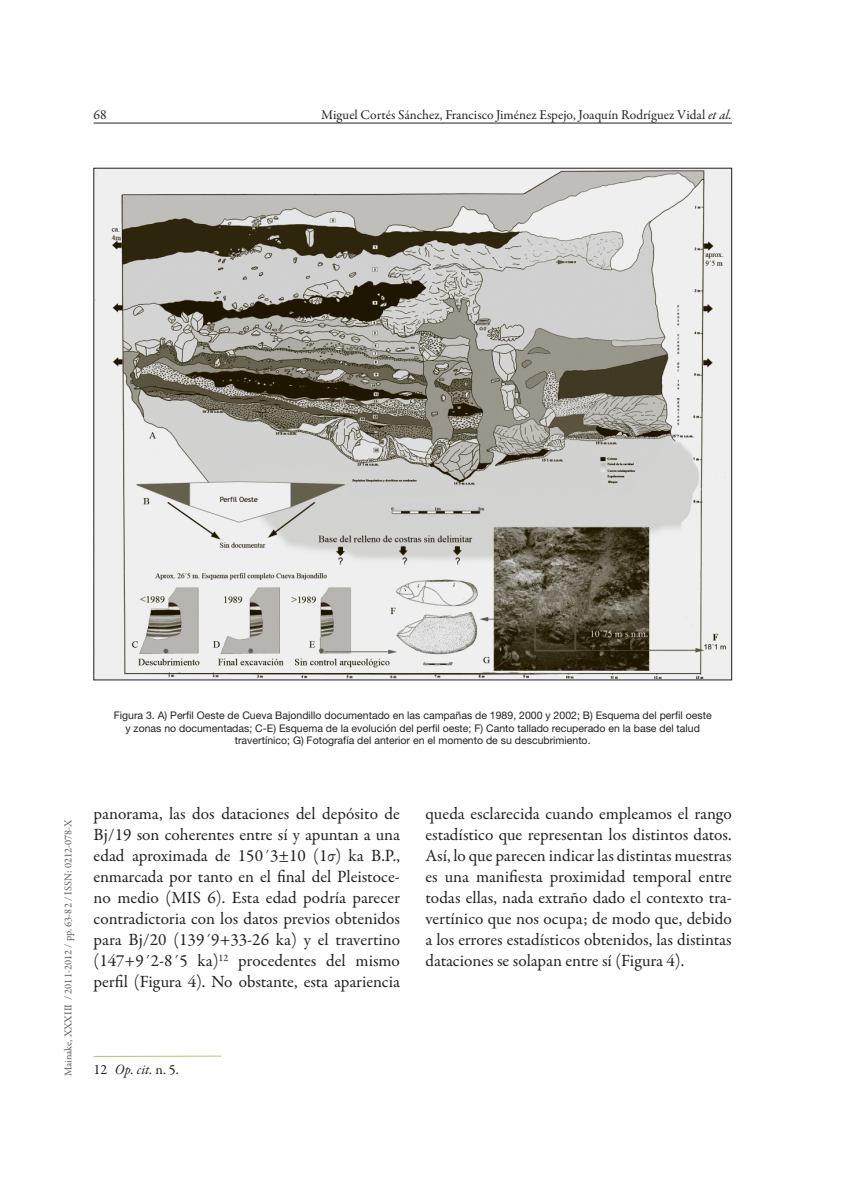
<style>
.page{position:relative;width:851px;height:1191px;background:#fff}
.page>*{position:absolute;margin:0;border:0;box-sizing:border-box;transform-origin:0 0}
.t1{font:17.25px/21px "Garamond Premr Pro";color:#231f20;text-align:justify}
.t2{font:italic 14.25px "Garamond Premr Pro";color:#231f20}
.t3{font:13.5px "Garamond Premr Pro";color:#231f20}
.t4{font:10.5px/12.6px "Helvetica Neue LT Std";color:#231f20;text-align:center}
.t5{font:10.5px "Garamond Premr Pro";color:#57585a}
.s1{font-style:italic}
.s2{font-style:normal}
</style>
<div class="page">
<hr style="left:94px;top:123px;width:637px;height:1px;background:#231f20">
<img style="left:96px;top:170px;width:633px;height:508px">
<hr style="left:94px;top:1055px;width:127px;height:1px;background:#ccb576">
<p class="t3" style="left:94px;top:106px;width:15px">68</p>
<p class="t3" style="left:321px;top:106px;width:412px">Miguel Cortés Sánchez, Francisco Jiménez Espejo, Joaquín Rodríguez Vidal <span class="s1">et al.</span></p>
<p class="t4" style="left:114px;top:708px;width:599px">Figura 3. A) Perfil Oeste de Cueva Bajondillo documentado en las campañas de 1989, 2000 y 2002; B) Esquema del perfil oeste y zonas no documentadas; C-E) Esquema de la evolución del perfil oeste; F) Canto tallado recuperado en la base del talud travertínico; G) Fotografía del anterior en el momento de su descubrimiento.</p>
<p class="t5" style="left:62px;top:1076px;width:258px;rotate:-90deg">Mainake, XXXIII / 2011-2012 / pp. 63-82 / ISSN: 0212-078-X</p>
<p class="t1" style="left:94px;top:803px;width:308px">panorama, las dos dataciones del depósito de Bj/19 son coherentes entre sí y apuntan a una edad aproximada de 150´3±10 (1σ) ka B.P., enmarcada por tanto en el final del Pleistoce&shy;no medio (MIS 6). Esta edad podría parecer contradictoria con los datos previos obtenidos para Bj/20 (139´9+33-26 ka) y el travertino (147+9´2-8´5 ka)<sup>12</sup> procedentes del mismo perfil (Figura 4). No obstante, esta apariencia</p>
<p class="t1" style="left:425px;top:803px;width:308px">queda esclarecida cuando empleamos el rango estadístico que representan los distintos datos.<br>Así, lo que parecen indicar las distintas muestras es una manifiesta proximidad temporal entre todas ellas, nada extraño dado el contexto tra&shy;vertínico que nos ocupa; de modo que, debido a los errores estadísticos obtenidos, las distintas dataciones se solapan entre sí (Figura 4).</p>
<p class="t2" style="left:94px;top:1061px;width:86px"><span class="s2">12</span> Op. cit. <span class="s2">n. 5.</span></p>
</div>
